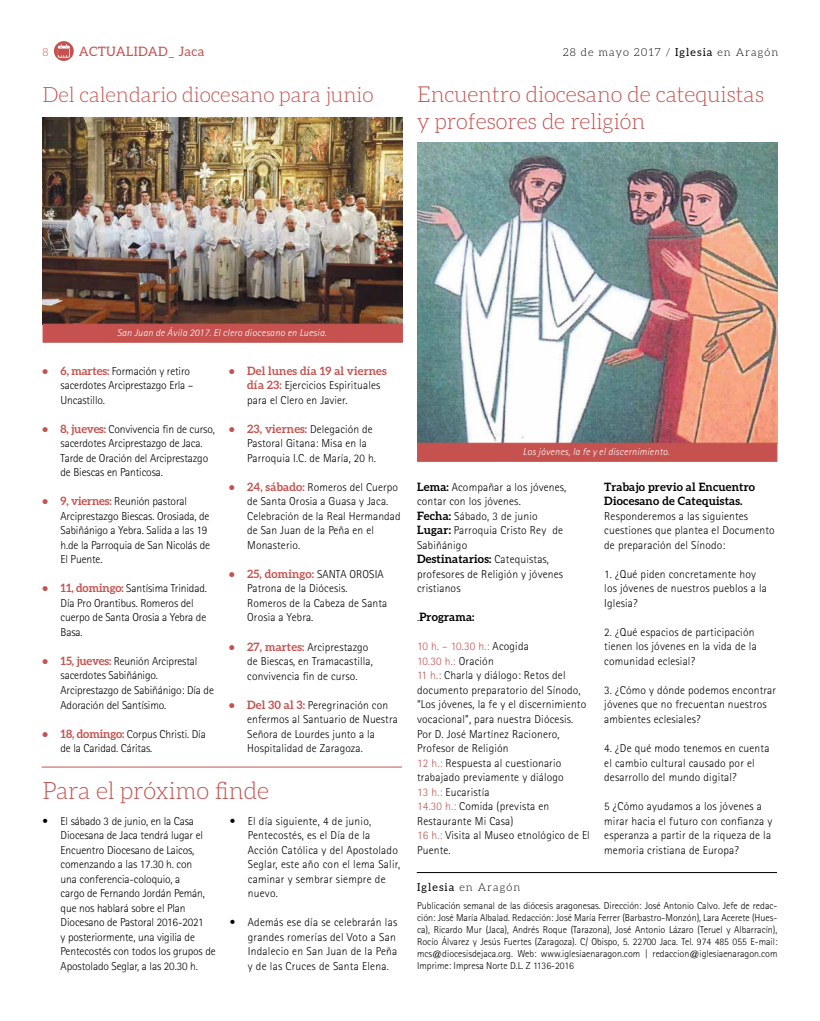
<style>
.page{position:relative;width:820px;height:1021px;background:#fff}
.page>*{position:absolute;margin:0;border:0;box-sizing:border-box;transform-origin:0 0}
.t1{font:300 24px "Aleo";letter-spacing:-.005em;color:#c5524f}
.t2{font:300 22px/26.4px "Aleo";letter-spacing:-.005em;color:#c5524f}
.t3{font:300 21px "Aleo";letter-spacing:-.005em;color:#c5524f}
.t4{font:13px "Aleo";letter-spacing:.025em;color:#c5524f}
.t5{font:300 11.5px/14.5px "Rotis Sans Serif";letter-spacing:.01em;color:#000}
.t6{font:300 11.5px/14.5px "Rotis Sans Serif";letter-spacing:-.01em;color:#000}
.t7{font:700 11.5px/14.5px "Aleo";letter-spacing:.015em;color:#000}
.t8{font:700 11.5px "Aleo";letter-spacing:.01em;color:#c5524f}
.t9{font:300 11px "Aleo";letter-spacing:.1em;color:#000}
.t10{font:300 11px "Aleo";color:#c5524f}
.t11{font:300 10px/12px "Rotis Sans Serif";color:#000;text-align:justify}
.t12{font:italic 300 10px "Rotis Sans Serif";letter-spacing:.025em;color:#fff}
.s1{font-weight:400}
.s2{font-family:"Aleo";font-weight:700;color:#c5524f}
.s3{font-family:"Rotis Sans Serif";font-weight:300;color:#000}
.s4{font-family:"Aleo";font-weight:700}
.s5{font-family:"Rotis Sans Serif";font-weight:300}
.s6{color:#c5524f}
</style>
<div class="page">
<svg style="left:54px;top:41px;width:20px;height:20px"></svg>
<hr style="left:416px;top:872px;width:360px;height:1px;background:#000">
<img style="left:417px;top:143px;width:360px;height:299px">
<div style="left:417px;top:442px;width:360px;height:20px;background:#c5524f;border:1px solid #c5524f"></div>
<img style="left:43px;top:117px;width:360px;height:206px">
<div style="left:43px;top:323px;width:360px;height:20px;background:#c5524f;border:1px solid #c5524f"></div>
<hr style="left:42px;top:766px;width:360px;height:1px;background:#c5524f">
<p class="t10" style="left:43px;top:46px;width:8px">8</p>
<p class="t4" style="left:79px;top:44px;width:127px">ACTUALIDAD_ Jaca</p>
<p class="t9" style="left:562px;top:46px;width:217px">28 de mayo 2017 / <span class="s1">Iglesia</span> en Aragón</p>
<h3 class="t3" style="left:43px;top:83px;width:332px">Del calendario diocesano para junio</h3>
<h2 class="t2" style="left:417px;top:81px;width:348px">Encuentro diocesano de catequistas y profesores de religión</h2>
<p class="t12" style="left:117px;top:326px;width:211px">San Juan de Ávila 2017. El clero diocesano en Luesia.</p>
<p class="t6" style="left:61px;top:363px;width:134px;text-indent:-18px"><span class="s2">• 6, martes:</span> Formación y retiro sacerdotes Arciprestazgo Erla –<br>Uncastillo.</p>
<p class="t6" style="left:61px;top:421px;width:156px;text-indent:-18px"><span class="s2">• 8, jueves:</span> Convivencia fin de curso, sacerdotes Arciprestazgo de Jaca.<br>Tarde de Oración del Arciprestazgo de Biescas en Panticosa.</p>
<p class="t6" style="left:61px;top:494px;width:151px;text-indent:-18px"><span class="s2">• 9, viernes:</span> Reunión pastoral<br>Arciprestazgo Biescas. Orosiada, de<br>Sabiñánigo a Yebra. Salida a las 19 h.de la Parroquia de San Nicolás de<br>El Puente.</p>
<p class="t6" style="left:61px;top:581px;width:148px;text-indent:-18px"><span class="s2">• 11, domingo:</span> Santísima Trinidad.<br>Día Pro Orantibus. Romeros del cuerpo de Santa Orosia a Yebra de<br>Basa.</p>
<p class="t6" style="left:61px;top:654px;width:155px;text-indent:-18px"><span class="s2">• 15, jueves:</span> Reunión Arciprestal sacerdotes Sabiñánigo.<br>Arciprestazgo de Sabiñánigo: Día de<br>Adoración del Santísimo.</p>
<p class="t6" style="left:61px;top:726px;width:147px;text-indent:-18px"><span class="s2">• 18, domingo:</span> Corpus Christi. Día de la Caridad. Cáritas.</p>
<p class="t8" style="left:229px;top:364px;width:159px">• Del lunes día 19 al viernes</p>
<p class="t5" style="left:247px;top:378px;width:134px"><span class="s2">día 23:</span> Ejercicios Espirituales para el Clero en Javier.</p>
<p class="t8" style="left:229px;top:422px;width:145px">• 23, viernes: <span class="s3">Delegación de</span></p>
<p class="t5" style="left:247px;top:436px;width:130px">Pastoral Gitana: Misa en la<br>Parroquia I.C. de María, 20 h.</p>
<p class="t5" style="left:247px;top:480px;width:155px;text-indent:-18px"><span class="s2">• 24, sábado:</span> Romeros del Cuerpo de Santa Orosia a Guasa y Jaca.<br>Celebración de la Real Hermandad de San Juan de la Peña en el<br>Monasterio.</p>
<p class="t8" style="left:229px;top:567px;width:156px">• 25, domingo: <span class="s3">SANTA OROSIA</span></p>
<p class="t5" style="left:247px;top:581px;width:141px">Patrona de la Diócesis.<br>Romeros de la Cabeza de Santa<br>Orosia a Yebra.</p>
<p class="t5" style="left:247px;top:639px;width:127px;text-indent:-18px"><span class="s2">• 27, martes:</span> Arciprestazgo de Biescas, en Tramacastilla, convivencia fin de curso.</p>
<p class="t5" style="left:247px;top:697px;width:152px;text-indent:-18px"><span class="s2">• Del 30 al 3:</span> Peregrinación con enfermos al Santuario de Nuestra<br>Señora de Lourdes junto a la<br>Hospitalidad de Zaragoza.</p>
<h1 class="t1" style="left:43px;top:777px;width:228px">Para el próximo finde</h1>
<p class="t5" style="left:248px;top:813px;width:154px;text-indent:-18px">• El día siguiente, 4 de junio,<br>Pentecostés, es el Día de la<br>Acción Católica y del Apostolado<br>Seglar, este año con el lema Salir, caminar y sembrar siempre de nuevo.</p>
<p class="t5" style="left:248px;top:914px;width:151px;text-indent:-18px">• Además ese día se celebrarán las grandes romerías del Voto a San<br>Indalecio en San Juan de la Peña y de las Cruces de Santa Elena.</p>
<p class="t6" style="left:61px;top:813px;width:156px;text-indent:-18px">• El sábado 3 de junio, en la Casa<br>Diocesana de Jaca tendrá lugar el<br>Encuentro Diocesano de Laicos, comenzando a las 17.30 h. con<br>una conferencia-coloquio, a<br>cargo de Fernando Jordán Pemán, que nos hablará sobre el Plan<br>Diocesano de Pastoral 2016-2021<br>y posteriormente, una vigilia de<br>Pentecostés con todos los grupos de<br>Apostolado Seglar, a las 20.30 h.</p>
<p class="t12" style="left:522px;top:445px;width:148px">Los jóvenes, la fe y el discernimiento.</p>
<p class="t5" style="left:417px;top:479px;width:151px"><span class="s4">Lema:</span> Acompañar a los jóvenes, contar con los jóvenes.<br><span class="s4">Fecha:</span> Sábado, 3 de junio<br><span class="s4">Lugar:</span> Parroquia Cristo Rey de<br>Sabiñánigo</p>
<p class="t7" style="left:417px;top:552px;width:133px">Destinatarios: <span class="s5">Catequistas,</span></p>
<p class="t5" style="left:417px;top:566px;width:147px">profesores de Religión y jóvenes cristianos</p>
<p class="t7" style="left:417px;top:610px;width:59px"><span class="s5">.</span>Programa:</p>
<p class="t5" style="left:417px;top:639px;width:174px"><span class="s6">10 h. – 10.30 h.:</span> Acogida<br><span class="s6">10.30 h.:</span> Oración<br><span class="s6">11 h.:</span> Charla y diálogo: Retos del documento preparatorio del Sínodo, “Los jóvenes, la fe y el discernimiento vocacional”, para nuestra Diócesis.<br>Por D. José Martínez Racionero,<br>Profesor de Religión<br><span class="s6">12 h.:</span> Respuesta al cuestionario trabajado previamente y diálogo<br><span class="s6">13 h.:</span> Eucaristía<br><span class="s6">14.30 h.:</span> Comida (prevista en<br>Restaurante Mi Casa)<br><span class="s6">16 h.:</span> Visita al Museo etnológico de El<br>Puente.</p>
<p class="t7" style="left:604px;top:479px;width:152px">Trabajo previo al Encuentro<br>Diocesano de Catequistas.</p>
<p class="t5" style="left:604px;top:508px;width:172px">Responderemos a las siguientes cuestiones que plantea el Documento de preparación del Sínodo:</p>
<p class="t5" style="left:604px;top:566px;width:164px">1. ¿Qué piden concretamente hoy los jóvenes de nuestros pueblos a la<br>Iglesia?</p>
<p class="t5" style="left:604px;top:624px;width:154px">2. ¿Qué espacios de participación tienen los jóvenes en la vida de la comunidad eclesial?</p>
<p class="t5" style="left:604px;top:683px;width:173px">3. ¿Cómo y dónde podemos encontrar jóvenes que no frecuentan nuestros ambientes eclesiales?</p>
<p class="t5" style="left:604px;top:741px;width:167px">4. ¿De qué modo tenemos en cuenta el cambio cultural causado por el desarrollo del mundo digital?</p>
<p class="t5" style="left:604px;top:799px;width:169px">5 ¿Cómo ayudamos a los jóvenes a mirar hacia el futuro con confianza y esperanza a partir de la riqueza de la memoria cristiana de Europa?</p>
<p class="t9" style="left:417px;top:881px;width:105px"><span class="s1">Iglesia</span> en Aragón</p>
<p class="t11" style="left:417px;top:899px;width:362px">Publicación semanal de las diócesis aragonesas. Dirección: José Antonio Calvo. Jefe de redac&shy;ción: José María Albalad. Redacción: José María Ferrer (Barbastro-Monzón), Lara Acerete (Hues&shy;ca), Ricardo Mur (Jaca), Andrés Roque (Tarazona), José Antonio Lázaro (Teruel y Albarracín), Rocío Álvarez y Jesús Fuertes (Zaragoza). C/ Obispo, 5. 22700 Jaca. Tel. 974 485 055 E-mail: mcs@diocesisdejaca.org. Web: www.iglesiaenaragon.com | redaccion@iglesiaenaragon.com Imprime: Impresa Norte D.L. Z 1136-2016</p>
</div>
